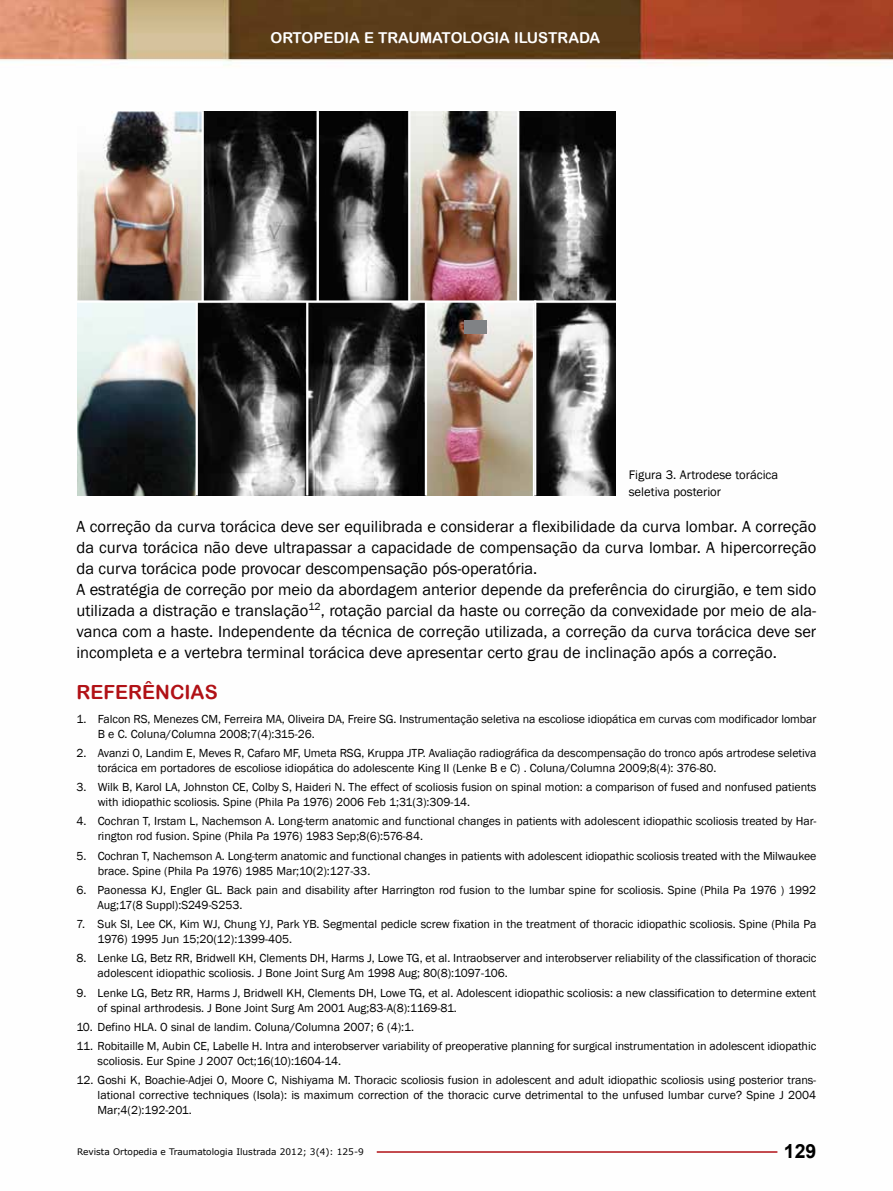
<style>
.page{position:relative;width:893px;height:1191px;background:#fff}
.page>*{position:absolute;margin:0;border:0;box-sizing:border-box;transform-origin:0 0}
.t1{font:19.5px "Arial Rounded MT Bold";color:#b11116}
.t2{font:700 19.5px "Arial";color:#000}
.t3{font:16.5px/21px "Franklin Gothic";color:#000}
.t4{font:15px "Arial Rounded MT Bold";letter-spacing:-.005em;color:#fff}
.t5{font:12.75px/16.5px "Franklin Gothic";color:#000}
.t6{font:12px/15px "Franklin Gothic";letter-spacing:-.005em;color:#000}
.t7{font:9px "Verdana";color:#000}
</style>
<div class="page">
<img style="left:0;top:0;width:893px;height:1153px">
<hr style="left:377px;top:1151px;width:400px;height:1px;background:#b11116">
<img style="left:77px;top:111px;width:539px;height:189px">
<img style="left:77px;top:303px;width:118px;height:192px">
<img style="left:198px;top:303px;width:418px;height:192px">
<hr style="left:317px;top:111px;width:2px;height:190px;background:#fff">
<hr style="left:408px;top:111px;width:2px;height:190px;background:#fff">
<hr style="left:517px;top:111px;width:2px;height:190px;background:#fff">
<hr style="left:202px;top:111px;width:2px;height:190px;background:#fff">
<hr style="left:196px;top:301px;width:2px;height:194px;background:#fff">
<hr style="left:306px;top:301px;width:2px;height:194px;background:#fff">
<hr style="left:425px;top:301px;width:2px;height:194px;background:#fff">
<hr style="left:534px;top:300px;width:2px;height:195px;background:#fff">
<hr style="left:77px;top:300px;width:539px;height:3px;background:#fff">
<div style="left:464px;top:320px;width:22px;height:13px;background:#808285"></div>
<p class="t4" style="left:271px;top:29px;width:331px">ORTOPEDIA E TRAUMATOLOGIA ILUSTRADA</p>
<p class="t5" style="left:629px;top:467px;width:151px">Figura 3. Artrodese torácica seletiva posterior</p>
<p class="t3" style="left:76px;top:516px;width:741px">A correção da curva torácica deve ser equilibrada e considerar a flexibilidade da curva lombar. A correção da curva torácica não deve ultrapassar a capacidade de compensação da curva lombar. A hipercorreção da curva torácica pode provocar descompensação pós-operatória.<br>A estratégia de correção por meio da abordagem anterior depende da preferência do cirurgião, e tem sido utilizada a distração e translação<sup>12</sup>, rotação parcial da haste ou correção da convexidade por meio de ala&shy;vanca com a haste. Independente da técnica de correção utilizada, a correção da curva torácica deve ser incompleta e a vertebra terminal torácica deve apresentar certo grau de inclinação após a correção.</p>
<h1 class="t1" style="left:76px;top:680px;width:143px">REFERÊNCIAS</h1>
<p class="t6" style="left:98px;top:711px;width:720px;text-indent:-21px">1. Falcon RS, Menezes CM, Ferreira MA, Oliveira DA, Freire SG. Instrumentação seletiva na escoliose idiopática em curvas com modificador lombar<br>B e C. Coluna/Columna 2008;7(4):315-26.</p>
<p class="t6" style="left:98px;top:745px;width:720px;text-indent:-21px">2. Avanzi O, Landim E, Meves R, Cafaro MF, Umeta RSG, Kruppa JTP. Avaliação radiográfica da descompensação do tronco após artrodese seletiva torácica em portadores de escoliose idiopática do adolescente King II (Lenke B e C) . Coluna/Columna 2009;8(4): 376-80.</p>
<p class="t6" style="left:98px;top:780px;width:720px;text-indent:-21px">3. Wilk B, Karol LA, Johnston CE, Colby S, Haideri N. The effect of scoliosis fusion on spinal motion: a comparison of fused and nonfused patients with idiopathic scoliosis. Spine (Phila Pa 1976) 2006 Feb 1;31(3):309-14.</p>
<p class="t6" style="left:98px;top:814px;width:720px;text-indent:-21px">4. Cochran T, Irstam L, Nachemson A. Long-term anatomic and functional changes in patients with adolescent idiopathic scoliosis treated by Har&shy;rington rod fusion. Spine (Phila Pa 1976) 1983 Sep;8(6):576-84.</p>
<p class="t6" style="left:98px;top:848px;width:720px;text-indent:-21px">5. Cochran T, Nachemson A. Long-term anatomic and functional changes in patients with adolescent idiopathic scoliosis treated with the Milwaukee brace. Spine (Phila Pa 1976) 1985 Mar;10(2):127-33.</p>
<p class="t6" style="left:98px;top:882px;width:720px;text-indent:-21px">6. Paonessa KJ, Engler GL. Back pain and disability after Harrington rod fusion to the lumbar spine for scoliosis. Spine (Phila Pa 1976 ) 1992<br>Aug;17(8 Suppl):S249-S253.</p>
<p class="t6" style="left:98px;top:916px;width:720px;text-indent:-21px">7. Suk SI, Lee CK, Kim WJ, Chung YJ, Park YB. Segmental pedicle screw fixation in the treatment of thoracic idiopathic scoliosis. Spine (Phila Pa<br>1976) 1995 Jun 15;20(12):1399-405.</p>
<p class="t6" style="left:98px;top:951px;width:720px;text-indent:-21px">8. Lenke LG, Betz RR, Bridwell KH, Clements DH, Harms J, Lowe TG, et al. Intraobserver and interobserver reliability of the classification of thoracic adolescent idiopathic scoliosis. J Bone Joint Surg Am 1998 Aug; 80(8):1097-106.</p>
<p class="t6" style="left:98px;top:985px;width:720px;text-indent:-21px">9. Lenke LG, Betz RR, Harms J, Bridwell KH, Clements DH, Lowe TG, et al. Adolescent idiopathic scoliosis: a new classification to determine extent of spinal arthrodesis. J Bone Joint Surg Am 2001 Aug;83-A(8):1169-81.</p>
<p class="t6" style="left:76px;top:1019px;width:339px">10. Defino HLA. O sinal de landim. Coluna/Columna 2007; 6 (4):1.</p>
<p class="t6" style="left:98px;top:1038px;width:720px;text-indent:-21px">11. Robitaille M, Aubin CE, Labelle H. Intra and interobserver variability of preoperative planning for surgical instrumentation in adolescent idiopathic scoliosis. Eur Spine J 2007 Oct;16(10):1604-14.</p>
<p class="t6" style="left:98px;top:1073px;width:720px;text-align:justify;text-indent:-21px">12. Goshi K, Boachie-Adjei O, Moore C, Nishiyama M. Thoracic scoliosis fusion in adolescent and adult idiopathic scoliosis using posterior trans&shy;lational corrective techniques (Isola): is maximum correction of the thoracic curve detrimental to the unfused lumbar curve? Spine J 2004<br>Mar;4(2):192-201.</p>
<p class="t7" style="left:77px;top:1145px;width:288px">Revista Ortopedia e Traumatologia Ilustrada 2012; 3(4): 125-9</p>
<h1 class="t2" style="left:784px;top:1137px;width:34px">129</h1>
</div>
